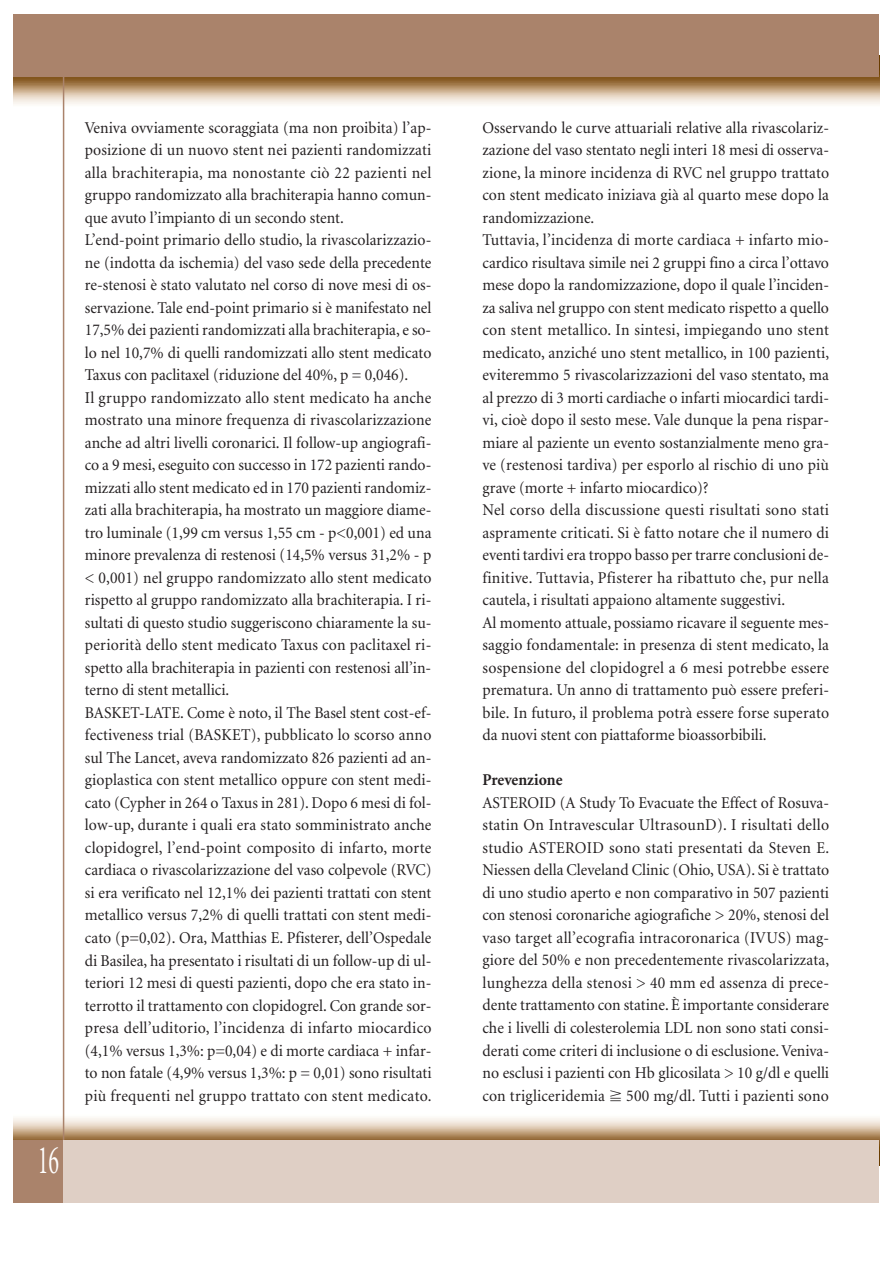
<style>
.page{position:relative;width:893px;height:1263px;background:#fff}
.page>*{position:absolute;margin:0;border:0;box-sizing:border-box;transform-origin:0 0}
.t1{font:40.5px "Minion";color:#fff;scale:.55 1}
.t2{font:16.5px/22.5px "Minion";color:#231f20;scale:.95 1}
.t3{font:700 16.5px "Minion";color:#231f20;scale:.95 1}
.s1{font-family:"Mathematical Pi One"}
</style>
<div class="page">
<img style="left:14px;top:1115px;width:865px;height:25px">
<img style="left:14px;top:77px;width:865px;height:30px">
<hr style="left:63px;top:15px;width:1px;height:1188px;background:#aa836b">
<div style="left:14px;top:15px;width:865px;height:62px;background:#aa836b"></div>
<div style="left:14px;top:1140px;width:50px;height:63px;background:#aa836b"></div>
<div style="left:64px;top:1140px;width:815px;height:63px;background:#dfcfc5"></div>
<h1 class="t1" style="left:38px;top:1144px;width:40px">16</h1>
<p class="t2" style="left:85px;top:118px;width:366px">Veniva ovviamente scoraggiata (ma non proibita) l’ap&shy;posizione di un nuovo stent nei pazienti randomizzati alla brachiterapia, ma nonostante ciò 22 pazienti nel gruppo randomizzato alla brachiterapia hanno comun&shy;que avuto l’impianto di un secondo stent.<br>L’end-point primario dello studio, la rivascolarizzazio&shy;ne (indotta da ischemia) del vaso sede della precedente re-stenosi è stato valutato nel corso di nove mesi di os&shy;servazione. Tale end-point primario si è manifestato nel 17,5% dei pazienti randomizzati alla brachiterapia, e so&shy;lo nel 10,7% di quelli randomizzati allo stent medicato Taxus con paclitaxel (riduzione del 40%, p = 0,046).<br>Il gruppo randomizzato allo stent medicato ha anche mostrato una minore frequenza di rivascolarizzazione anche ad altri livelli coronarici. Il follow-up angiografi&shy;co a 9 mesi, eseguito con successo in 172 pazienti rando&shy;mizzati allo stent medicato ed in 170 pazienti randomiz&shy;zati alla brachiterapia, ha mostrato un maggiore diame&shy;tro luminale (1,99 cm versus 1,55 cm - p&lt;0,001) ed una minore prevalenza di restenosi (14,5% versus 31,2% - p &lt; 0,001) nel gruppo randomizzato allo stent medicato rispetto al gruppo randomizzato alla brachiterapia. I ri&shy;sultati di questo studio suggeriscono chiaramente la su&shy;periorità dello stent medicato Taxus con paclitaxel ri&shy;spetto alla brachiterapia in pazienti con restenosi all’in&shy;terno di stent metallici.<br>BASKET-LATE. Come è noto, il The Basel stent cost-ef&shy;fectiveness trial (BASKET), pubblicato lo scorso anno sul The Lancet, aveva randomizzato 826 pazienti ad an&shy;gioplastica con stent metallico oppure con stent medi&shy;cato (Cypher in 264 o Taxus in 281). Dopo 6 mesi di fol&shy;low-up, durante i quali era stato somministrato anche clopidogrel, l’end-point composito di infarto, morte cardiaca o rivascolarizzazione del vaso colpevole (RVC) si era verificato nel 12,1% dei pazienti trattati con stent metallico versus 7,2% di quelli trattati con stent medi&shy;cato (p=0,02). Ora, Matthias E. Pfisterer, dell’Ospedale di Basilea, ha presentato i risultati di un follow-up di ul&shy;teriori 12 mesi di questi pazienti, dopo che era stato in&shy;terrotto il trattamento con clopidogrel. Con grande sor&shy;presa dell’uditorio, l’incidenza di infarto miocardico (4,1% versus 1,3%: p=0,04) e di morte cardiaca + infar&shy;to non fatale (4,9% versus 1,3%: p = 0,01) sono risultati più frequenti nel gruppo trattato con stent medicato.</p>
<p class="t2" style="left:482px;top:118px;width:366px">Osservando le curve attuariali relative alla rivascolariz&shy;zazione del vaso stentato negli interi 18 mesi di osserva&shy;zione, la minore incidenza di RVC nel gruppo trattato con stent medicato iniziava già al quarto mese dopo la randomizzazione.<br>Tuttavia, l’incidenza di morte cardiaca + infarto mio&shy;cardico risultava simile nei 2 gruppi fino a circa l’ottavo mese dopo la randomizzazione, dopo il quale l’inciden&shy;za saliva nel gruppo con stent medicato rispetto a quello con stent metallico. In sintesi, impiegando uno stent medicato, anziché uno stent metallico, in 100 pazienti, eviteremmo 5 rivascolarizzazioni del vaso stentato, ma al prezzo di 3 morti cardiache o infarti miocardici tardi&shy;vi, cioè dopo il sesto mese. Vale dunque la pena rispar&shy;miare al paziente un evento sostanzialmente meno gra&shy;ve (restenosi tardiva) per esporlo al rischio di uno più grave (morte + infarto miocardico)?<br>Nel corso della discussione questi risultati sono stati aspramente criticati. Si è fatto notare che il numero di eventi tardivi era troppo basso per trarre conclusioni de&shy;finitive. Tuttavia, Pfisterer ha ribattuto che, pur nella cautela, i risultati appaiono altamente suggestivi.<br>Al momento attuale, possiamo ricavare il seguente mes&shy;saggio fondamentale: in presenza di stent medicato, la sospensione del clopidogrel a 6 mesi potrebbe essere prematura. Un anno di trattamento può essere preferi&shy;bile. In futuro, il problema potrà essere forse superato da nuovi stent con piattaforme bioassorbibili.</p>
<p class="t3" style="left:482px;top:774px;width:86px">Prevenzione</p>
<p class="t2" style="left:482px;top:793px;width:366px;text-align:justify">ASTEROID (A Study To Evacuate the Effect of Rosuva&shy;statin On Intravescular UltrasounD). I risultati dello studio ASTEROID sono stati presentati da Steven E.<br>Niessen della Cleveland Clinic (Ohio, USA). Si è trattato di uno studio aperto e non comparativo in 507 pazienti con stenosi coronariche agiografiche &gt; 20%, stenosi del vaso target all’ecografia intracoronarica (IVUS) mag&shy;giore del 50% e non precedentemente rivascolarizzata, lunghezza della stenosi &gt; 40 mm ed assenza di prece&shy;dente trattamento con statine. È importante considerare che i livelli di colesterolemia LDL non sono stati consi&shy;derati come criteri di inclusione o di esclusione. Veniva&shy;no esclusi i pazienti con Hb glicosilata &gt; 10 g/dl e quelli con trigliceridemia <span class="s1">-</span> 500 mg/dl. Tutti i pazienti sono</p>
</div>
